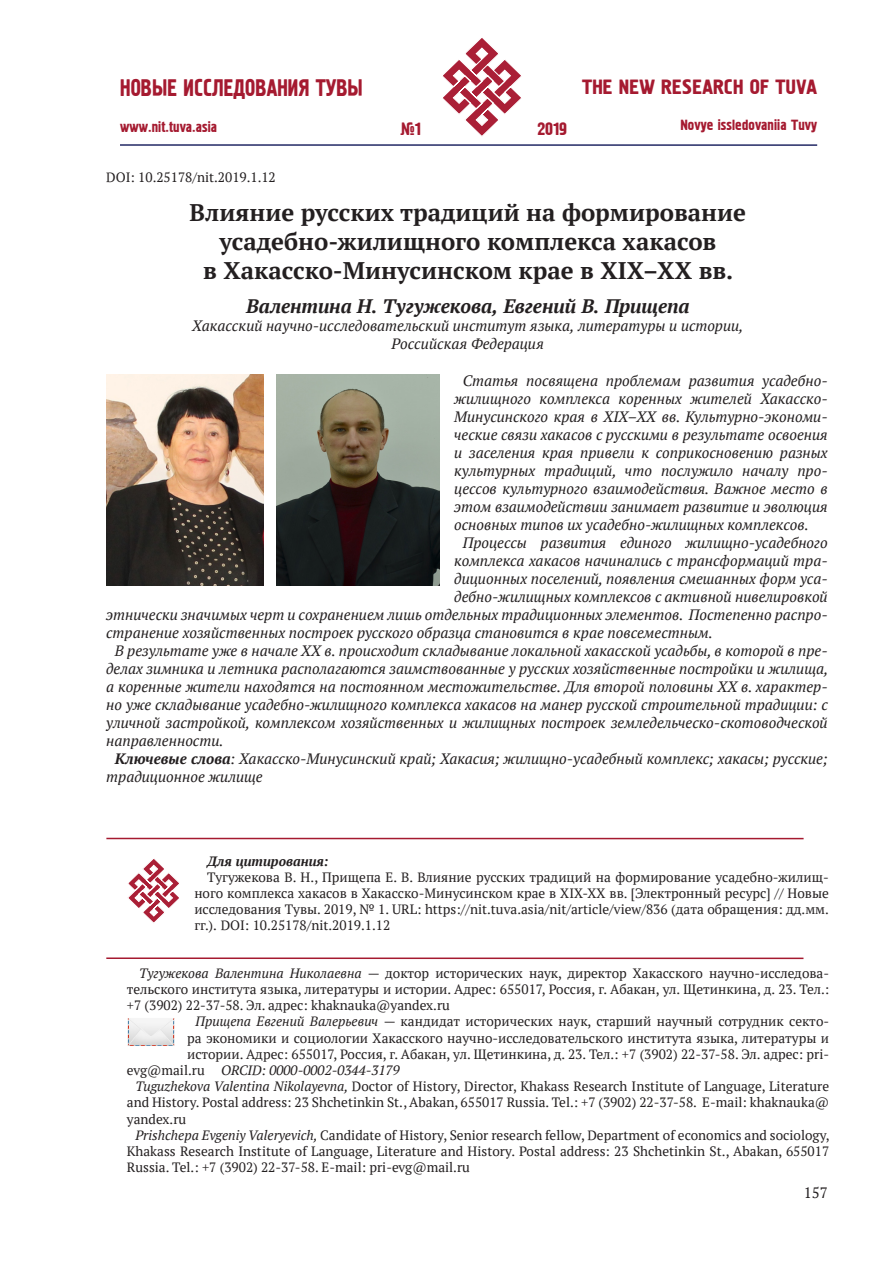
<style>
.page{position:relative;width:893px;height:1263px;background:#fff}
.page>*{position:absolute;margin:0;border:0;box-sizing:border-box;transform-origin:0 0}
.t1{font:24.3px "Pollock 1 CTT";color:#a51a30;scale:.86 1}
.Заголовок{font:700 24px "PT Serif";color:#231f20}
.t2{font:21px "Pollock 1 CTT";color:#a51a30}
.Автор{font:italic 700 19.5px "PT Serif";letter-spacing:-.005em;color:#231f20}
.t3{font:18px "Pollock 1 CTT";color:#a51a30}
.Автор-2{font:italic 15px/18px "PT Serif";color:#231f20;text-align:justify}
.t4{font:15px "Pollock 1 CTT";color:#a51a30}
.t5{font:15px "PT Serif";color:#231f20}
.t6{font:13.5px/16.2px "PT Serif";color:#231f20;text-align:justify}
.t7{font:italic 13.5px "PT Serif";color:#231f20}
.t8{font:italic 700 13.5px "PT Serif";color:#231f20}
.s1{font-weight:700}
.s2{font-style:italic}
.s3{font-style:normal}
</style>
<div class="page">
<hr style="left:120px;top:144px;width:697px;height:2px;background:#232965">
<svg style="left:120px;top:144px;width:245px;height:2px"></svg>
<svg style="left:442px;top:38px;width:80px;height:98px"></svg>
<hr style="left:106px;top:957px;width:697px;height:2px;background:#a51a30">
<img style="left:127px;top:1018px;width:48px;height:28px">
<hr style="left:106px;top:838px;width:698px;height:1px;background:#a51a30">
<img style="left:106px;top:375px;width:158px;height:210px">
<img style="left:276px;top:375px;width:164px;height:210px">
<svg style="left:128px;top:858px;width:51px;height:65px"></svg>
<h1 class="t1" style="left:120px;top:74px;width:284px">НОВЫЕ ИССЛЕДОВАНИЯ ТУВЫ</h1>
<p class="t4" style="left:120px;top:118px;width:98px">www.nit.tuva.asia</p>
<p class="t6" style="left:106px;top:169px;width:171px">DOI: 10.25178/nit.2019.1.12</p>
<p class="t3" style="left:400px;top:119px;width:22px">№1</p>
<p class="t3" style="left:537px;top:119px;width:31px">2019</p>
<h3 class="t2" style="left:582px;top:75px;width:236px">THE NEW RESEARCH OF TUVA</h3>
<p class="t4" style="left:680px;top:117px;width:138px">Novye issledovaniia Tuvy</p>
<p class="Заголовок" style="left:190px;top:197px;width:558px">Влияние русских традиций на формирование</p>
<p class="Заголовок" style="left:219px;top:226px;width:498px">усадебно-жилищного комплекса хакасов</p>
<p class="Заголовок" style="left:203px;top:254px;width:532px">в Хакасско-Минусинском крае в XIX–XX вв.</p>
<p class="Автор" style="left:246px;top:293px;width:445px">Валентина Н. Тугужекова, Евгений В. Прищепа</p>
<p class="Автор-2" style="left:192px;top:316px;width:553px">Хакасский научно-исследовательский институт языка, литературы и истории,</p>
<p class="Автор-2" style="left:392px;top:334px;width:154px">Российская Федерация</p>
<p class="Автор-2" style="left:454px;top:372px;width:375px;text-indent:9px">Статья посвящена проблемам развития усадебно&shy;жилищного комплекса коренных жителей Хакасско-Минусинского края в XIX–XX вв. Культурно-экономи&shy;ческие связи хакасов с русскими в результате освоения и заселения края привели к соприкосновению разных культурных традиций, что послужило началу про&shy;цессов культурного взаимодействия. Важное место в этом взаимодействии занимает развитие и эволюция основных типов их усадебно-жилищных комплексов.</p>
<p class="Автор-2" style="left:463px;top:534px;width:366px">Процессы развития единого жилищно-усадебного</p>
<p class="Автор-2" style="left:454px;top:552px;width:375px">комплекса хакасов начинались с трансформаций тра-</p>
<p class="Автор-2" style="left:454px;top:570px;width:375px">диционных поселений, появления смешанных форм уса-</p>
<p class="Автор-2" style="left:454px;top:588px;width:375px">дебно-жилищных комплексов с активной нивелировкой</p>
<p class="Автор-2" style="left:106px;top:606px;width:723px">этнически значимых черт и сохранением лишь отдельных традиционных элементов. Постепенно распро-</p>
<p class="Автор-2" style="left:106px;top:624px;width:608px">странение хозяйственных построек русского образца становится в крае повсеместным.</p>
<p class="Автор-2" style="left:106px;top:642px;width:724px;text-indent:9px">В результате уже в начале ХХ в. происходит складывание локальной хакасской усадьбы, в которой в пре&shy;делах зимника и летника располагаются заимствованные у русских хозяйственные постройки и жилища, а коренные жители находятся на постоянном местожительстве. Для второй половины ХХ в. характер&shy;но уже складывание усадебно-жилищного комплекса хакасов на манер русской строительной традиции: с уличной застройкой, комплексом хозяйственных и жилищных построек земледельческо-скотоводческой направленности.</p>
<p class="Автор-2" style="left:106px;top:750px;width:723px;text-indent:9px"><span class="s1">Ключевые слова</span>: Хакасско-Минусинский край; Хакасия; жилищно-усадебный комплекс; хакасы; русские; традиционное жилище</p>
<p class="t8" style="left:207px;top:852px;width:123px">Для цитирования:</p>
<p class="t6" style="left:194px;top:869px;width:636px;text-indent:13px">Тугужекова В. Н., Прищепа Е. В. Влияние русских традиций на формирование усадебно-жилищ&shy;ного комплекса хакасов в Хакасско-Минусинском крае в XIX-XX вв. [Электронный ресурс] // Новые исследования Тувы. 2019, № 1. URL: https://nit.tuva.asia/nit/article/view/836 (дата обращения: дд.мм. гг.). DOI: 10.25178/nit.2019.1.12</p>
<p class="t6" style="left:127px;top:965px;width:704px;text-indent:12px"><span class="s2">Тугужекова Валентина Николаевна</span> — доктор исторических наук, директор Хакасского научно-исследова&shy;тельского института языка, литературы и истории. Адрес: 655017, Россия, г. Абакан, ул. Щетинкина, д. 23. Тел.: +7 (3902) 22-37-58. Эл. адрес: khaknauka@yandex.ru</p>
<p class="t6" style="left:196px;top:1013px;width:635px"><span class="s2">Прищепа Евгений Валерьевич</span> — кандидат исторических наук, старший научный сотрудник секто-</p>
<p class="t6" style="left:187px;top:1029px;width:644px">ра экономики и социологии Хакасского научно-исследовательского института языка, литературы и</p>
<p class="t6" style="left:187px;top:1046px;width:644px">истории. Адрес: 655017, Россия, г. Абакан, ул. Щетинкина, д. 23. Тел.: +7 (3902) 22-37-58. Эл. адрес: pri-</p>
<p class="t7" style="left:127px;top:1062px;width:274px"><span class="s3">evg@mail.ru</span> ORCID: 0000-0002-0344-3179</p>
<p class="t6" style="left:127px;top:1078px;width:704px;text-indent:9px"><span class="s2">Tuguzhekova Valentina Nikolayevna,</span> Doctor of History, Director, Khakass Research Institute of Language, Literature and History. Postal address: 23 Shchetinkin St., Abakan, 655017 Russia. Tel.: +7 (3902) 22-37-58. E-mail: khaknauka@ yandex.ru</p>
<p class="t6" style="left:127px;top:1127px;width:704px;text-indent:9px"><span class="s2">Prishchepa Evgeniy Valeryevich,</span> Candidate of History, Senior research fellow, Department of economics and sociology, Khakass Research Institute of Language, Literature and History. Postal address: 23 Shchetinkin St., Abakan, 655017<br>Russia. Tel.: +7 (3902) 22-37-58. E-mail: pri-evg@mail.ru</p>
<p class="t5" style="left:804px;top:1183px;width:25px">157</p>
</div>
